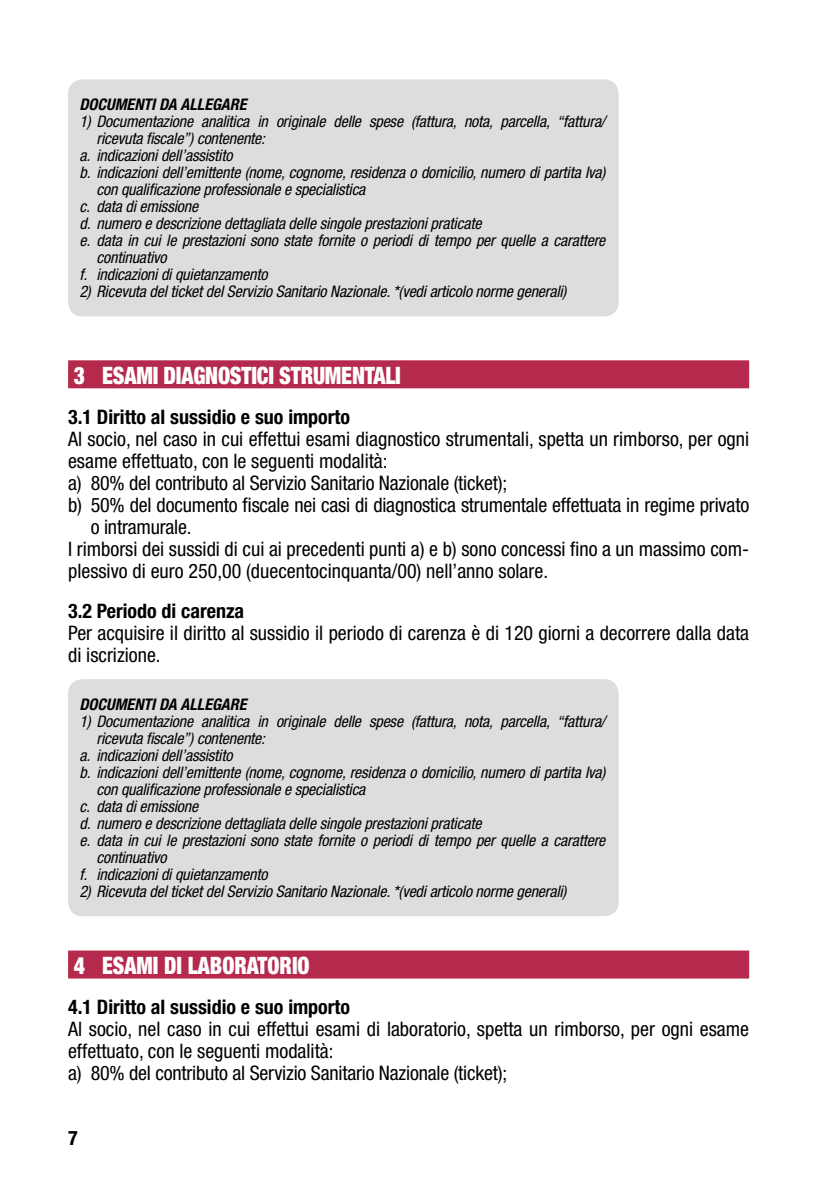
<style>
.page{position:relative;width:840px;height:1191px;background:#fff}
.page>*{position:absolute;margin:0;border:0;box-sizing:border-box;transform-origin:0 0}
.t1{font:900 condensed 24px "Helvetica Neue LT Std";letter-spacing:-.01em;color:#fff;scale:.9 1}
.t2{font:condensed 20px/22px "Helvetica Neue LT Std";color:#000}
.t3{font:700 condensed 20px "Helvetica Neue LT Std";color:#000}
.t4{font:italic condensed 16px "Helvetica Neue LT Std";letter-spacing:-.01em;color:#000}
.t5{font:italic 700 condensed 16px "Helvetica Neue LT Std";color:#000}
</style>
<div class="page">
<div style="left:68px;top:360px;width:680px;height:28px;background:#b52a4c"></div>
<div style="left:68px;top:950px;width:680px;height:28px;background:#b52a4c"></div>
<div style="left:68px;top:79px;width:550px;height:237px;background:#dcddde;border-radius:14px"></div>
<div style="left:68px;top:679px;width:550px;height:237px;background:#dcddde;border-radius:14px"></div>
<p class="t5" style="left:79px;top:95px;width:168px">DOCUMENTI DA ALLEGARE</p>
<p class="t4" style="left:79px;top:112px;width:527px">1) Documentazione analitica in originale delle spese (fattura, nota, parcella, “fattura/</p>
<p class="t4" style="left:96px;top:129px;width:170px">ricevuta fiscale”) contenente:</p>
<p class="t4" style="left:79px;top:146px;width:154px">a. indicazioni dell’assistito</p>
<p class="t4" style="left:79px;top:163px;width:527px">b. indicazioni dell’emittente (nome, cognome, residenza o domicilio, numero di partita Iva)</p>
<p class="t4" style="left:96px;top:180px;width:270px">con qualificazione professionale e specialistica</p>
<p class="t4" style="left:79px;top:197px;width:120px">c. data di emissione</p>
<p class="t4" style="left:79px;top:214px;width:403px">d. numero e descrizione dettagliata delle singole prestazioni praticate</p>
<p class="t4" style="left:79px;top:231px;width:527px">e. data in cui le prestazioni sono state fornite o periodi di tempo per quelle a carattere</p>
<p class="t4" style="left:96px;top:248px;width:72px">continuativo</p>
<p class="t4" style="left:79px;top:265px;width:189px">f. indicazioni di quietanzamento</p>
<p class="t4" style="left:79px;top:282px;width:488px">2) Ricevuta del ticket del Servizio Sanitario Nazionale. *(vedi articolo norme generali)</p>
<h1 class="t1" style="left:74px;top:360px;width:365px">3 ESAMI DIAGNOSTICI STRUMENTALI</h1>
<p class="t3" style="left:68px;top:404px;width:283px">3.1 Diritto al sussidio e suo importo</p>
<p class="t2" style="left:68px;top:427px;width:682px">Al socio, nel caso in cui effettui esami diagnostico strumentali, spetta un rimborso, per ogni</p>
<p class="t2" style="left:68px;top:449px;width:321px">esame effettuato, con le seguenti modalità:</p>
<p class="t2" style="left:68px;top:471px;width:440px">a) 80% del contributo al Servizio Sanitario Nazionale (ticket);</p>
<p class="t2" style="left:68px;top:493px;width:682px">b) 50% del documento fiscale nei casi di diagnostica strumentale effettuata in regime privato</p>
<p class="t2" style="left:91px;top:515px;width:102px">o intramurale.</p>
<p class="t2" style="left:68px;top:537px;width:682px">I rimborsi dei sussidi di cui ai precedenti punti a) e b) sono concessi fino a un massimo com-</p>
<p class="t2" style="left:68px;top:559px;width:481px">plessivo di euro 250,00 (duecentocinquanta/00) nell’anno solare.</p>
<p class="t3" style="left:68px;top:598px;width:177px">3.2 Periodo di carenza</p>
<p class="t2" style="left:68px;top:621px;width:682px">Per acquisire il diritto al sussidio il periodo di carenza è di 120 giorni a decorrere dalla data di iscrizione.</p>
<p class="t5" style="left:79px;top:694px;width:168px">DOCUMENTI DA ALLEGARE</p>
<p class="t4" style="left:79px;top:712px;width:527px">1) Documentazione analitica in originale delle spese (fattura, nota, parcella, “fattura/</p>
<p class="t4" style="left:96px;top:729px;width:170px">ricevuta fiscale”) contenente:</p>
<p class="t4" style="left:79px;top:746px;width:154px">a. indicazioni dell’assistito</p>
<p class="t4" style="left:79px;top:763px;width:527px">b. indicazioni dell’emittente (nome, cognome, residenza o domicilio, numero di partita Iva)</p>
<p class="t4" style="left:96px;top:780px;width:270px">con qualificazione professionale e specialistica</p>
<p class="t4" style="left:79px;top:797px;width:120px">c. data di emissione</p>
<p class="t4" style="left:79px;top:814px;width:403px">d. numero e descrizione dettagliata delle singole prestazioni praticate</p>
<p class="t4" style="left:79px;top:831px;width:527px">e. data in cui le prestazioni sono state fornite o periodi di tempo per quelle a carattere</p>
<p class="t4" style="left:96px;top:848px;width:72px">continuativo</p>
<p class="t4" style="left:79px;top:865px;width:189px">f. indicazioni di quietanzamento</p>
<p class="t4" style="left:79px;top:882px;width:488px">2) Ricevuta del ticket del Servizio Sanitario Nazionale. *(vedi articolo norme generali)</p>
<h1 class="t1" style="left:74px;top:950px;width:263px">4 ESAMI DI LABORATORIO</h1>
<p class="t3" style="left:68px;top:994px;width:283px">4.1 Diritto al sussidio e suo importo</p>
<p class="t2" style="left:68px;top:1017px;width:682px">Al socio, nel caso in cui effettui esami di laboratorio, spetta un rimborso, per ogni esame effettuato, con le seguenti modalità:<br>a) 80% del contributo al Servizio Sanitario Nazionale (ticket);</p>
<p class="t3" style="left:68px;top:1125px;width:11px">7</p>
</div>
